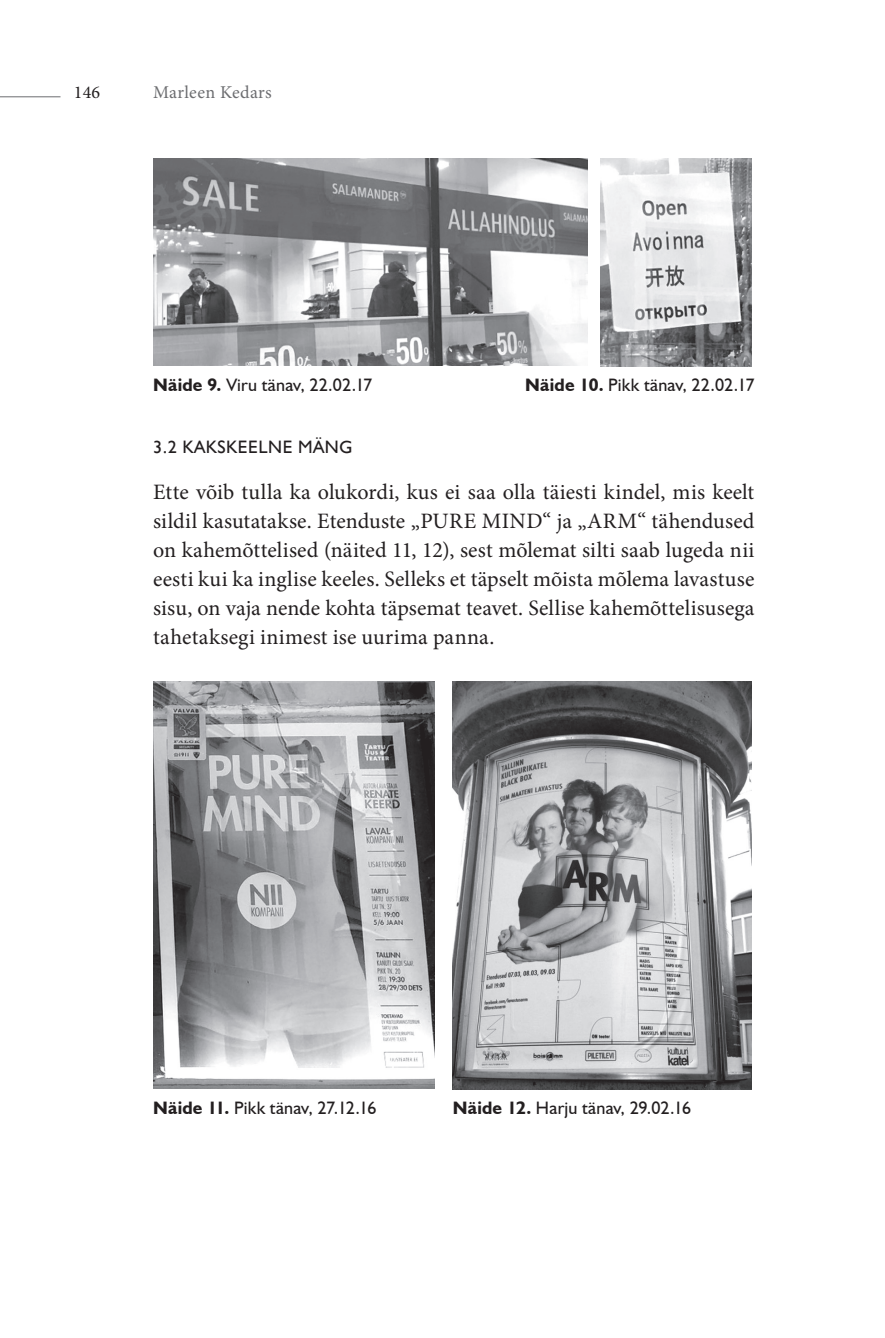
<style>
.page{position:relative;width:885px;height:1338px;background:#fff}
.page>*{position:absolute;margin:0;border:0;box-sizing:border-box;transform-origin:0 0}
.t1{font:22px/29px "Minion Pro";letter-spacing:.01em;color:#231f20;text-align:justify}
.t2{font:18px "Humanist 521 BT";letter-spacing:.01em;color:#231f20}
.t3{font:18px "Humanist 521 TL";letter-spacing:.03em;color:#231f20}
.t4{font:18px "Minion Pro";letter-spacing:.015em;color:#6c6d70}
.t5{font:18px "Minion Pro";color:#231f20}
.s1{font-weight:700}
</style>
<div class="page">
<hr style="left:0;top:96px;width:60px;height:1px;background:#6c6d70">
<img style="left:153px;top:159px;width:434px;height:207px">
<img style="left:600px;top:159px;width:151px;height:207px">
<img style="left:153px;top:681px;width:281px;height:408px">
<img style="left:453px;top:681px;width:298px;height:408px">
<p class="t5" style="left:74px;top:80px;width:28px">146</p>
<p class="t4" style="left:153px;top:80px;width:120px">Marleen Kedars</p>
<p class="t2" style="left:153px;top:374px;width:220px"><span class="s1">Näide 9.</span> Viru tänav, 22.02.17</p>
<p class="t2" style="left:525px;top:374px;width:231px"><span class="s1">Näide 10.</span> Pikk tänav, 22.02.17</p>
<p class="t3" style="left:153px;top:436px;width:200px">3.2 KAKSKEELNE MÄNG</p>
<p class="t1" style="left:153px;top:478px;width:602px">Ette võib tulla ka olukordi, kus ei saa olla täiesti kindel, mis keelt sildil kasutatakse. Etenduste „PURE MIND“ ja „ARM“ tähendused on kahemõttelised (näited 11, 12), sest mõlemat silti saab lugeda nii eesti kui ka inglise keeles. Selleks et täpselt mõista mõlema lavastuse sisu, on vaja nende kohta täpsemat teavet. Sellise kahemõttelisusega tahetaksegi inimest ise uurima panna.</p>
<p class="t2" style="left:153px;top:1097px;width:225px"><span class="s1">Näide 11.</span> Pikk tänav, 27.12.16</p>
<p class="t2" style="left:453px;top:1097px;width:240px"><span class="s1">Näide 12.</span> Harju tänav, 29.02.16</p>
</div>
